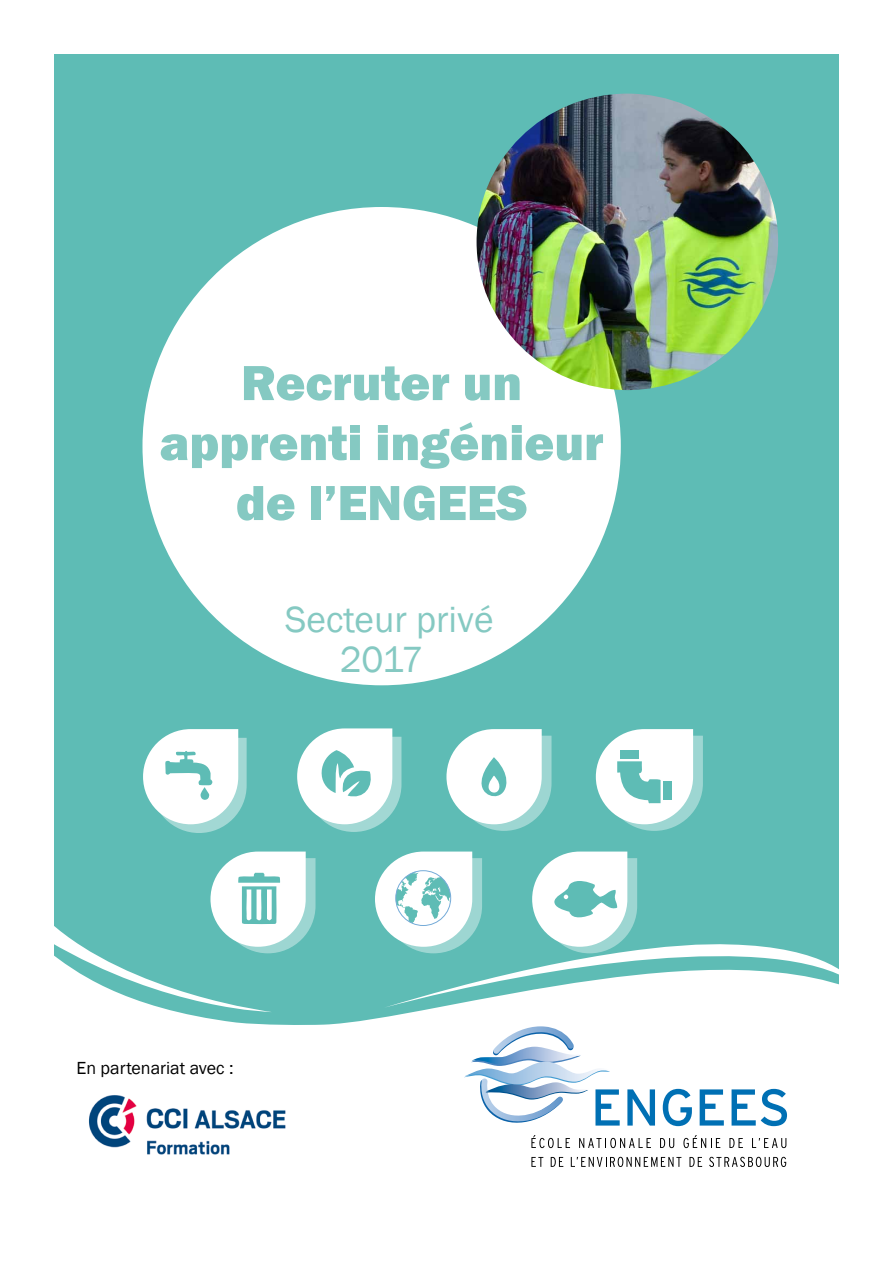
<style>
.page{position:relative;width:893px;height:1263px;background:#fff}
.page>*{position:absolute;margin:0;border:0;box-sizing:border-box;transform-origin:0 0}
.t1{font:800 51px/60px "Franklin Gothic";color:#85c9c2;text-align:center}
.t2{font:37.5px/39.5px "Franklin Gothic";color:#85c9c2;text-align:center}
.t3{font:18px "Franklin Gothic";color:#000}
</style>
<div class="page">
<div style="left:54px;top:54px;width:785px;height:1088px;background:#5ebcb5"></div>
<div style="left:54px;top:1008px;width:785px;height:159px;background:#fff"></div>
<svg style="left:143px;top:729px;width:104px;height:104px"></svg>
<svg style="left:54px;top:851px;width:262px;height:161px"></svg>
<svg style="left:596px;top:729px;width:107px;height:102px"></svg>
<div style="left:663px;top:781px;width:9px;height:19px;background:#5ebcb5"></div>
<svg style="left:446px;top:729px;width:105px;height:102px"></svg>
<svg style="left:375px;top:851px;width:464px;height:157px"></svg>
<div style="left:396px;top:871px;width:55px;height:54px;border:1px solid #75abd8;border-radius:50%"></div>
<svg style="left:297px;top:728px;width:104px;height:104px"></svg>
<div style="left:142px;top:207px;width:479px;height:478px;background:#fff;border-radius:50%"></div>
<img style="left:477px;top:94px;width:301px;height:296px">
<svg style="left:627px;top:1089px;width:28px;height:36px"></svg>
<svg style="left:663px;top:1089px;width:29px;height:37px"></svg>
<svg style="left:700px;top:1089px;width:24px;height:36px"></svg>
<svg style="left:731px;top:1089px;width:56px;height:37px;background:#92c1de"></svg>
<svg style="left:464px;top:1026px;width:156px;height:102px;background:#d3e2f0"></svg>
<svg style="left:531px;top:1135px;width:39px;height:13px"></svg>
<svg style="left:579px;top:1138px;width:72px;height:10px"></svg>
<svg style="left:660px;top:1138px;width:14px;height:10px"></svg>
<svg style="left:683px;top:1135px;width:37px;height:13px"></svg>
<svg style="left:729px;top:1138px;width:14px;height:10px"></svg>
<svg style="left:752px;top:1138px;width:34px;height:10px"></svg>
<svg style="left:531px;top:1157px;width:12px;height:10px"></svg>
<svg style="left:551px;top:1157px;width:12px;height:10px"></svg>
<svg style="left:571px;top:1157px;width:110px;height:10px"></svg>
<svg style="left:689px;top:1157px;width:13px;height:10px"></svg>
<svg style="left:709px;top:1157px;width:77px;height:10px"></svg>
<img style="left:77px;top:1082px;width:220px;height:84px">
<p class="t1" style="left:159px;top:353px;width:446px">Recruter un apprenti ingénieur de l’ENGEES</p>
<p class="t2" style="left:285px;top:601px;width:210px">Secteur privé<br>2017</p>
<p class="t3" style="left:77px;top:1057px;width:158px">En partenariat avec :</p>
</div>
